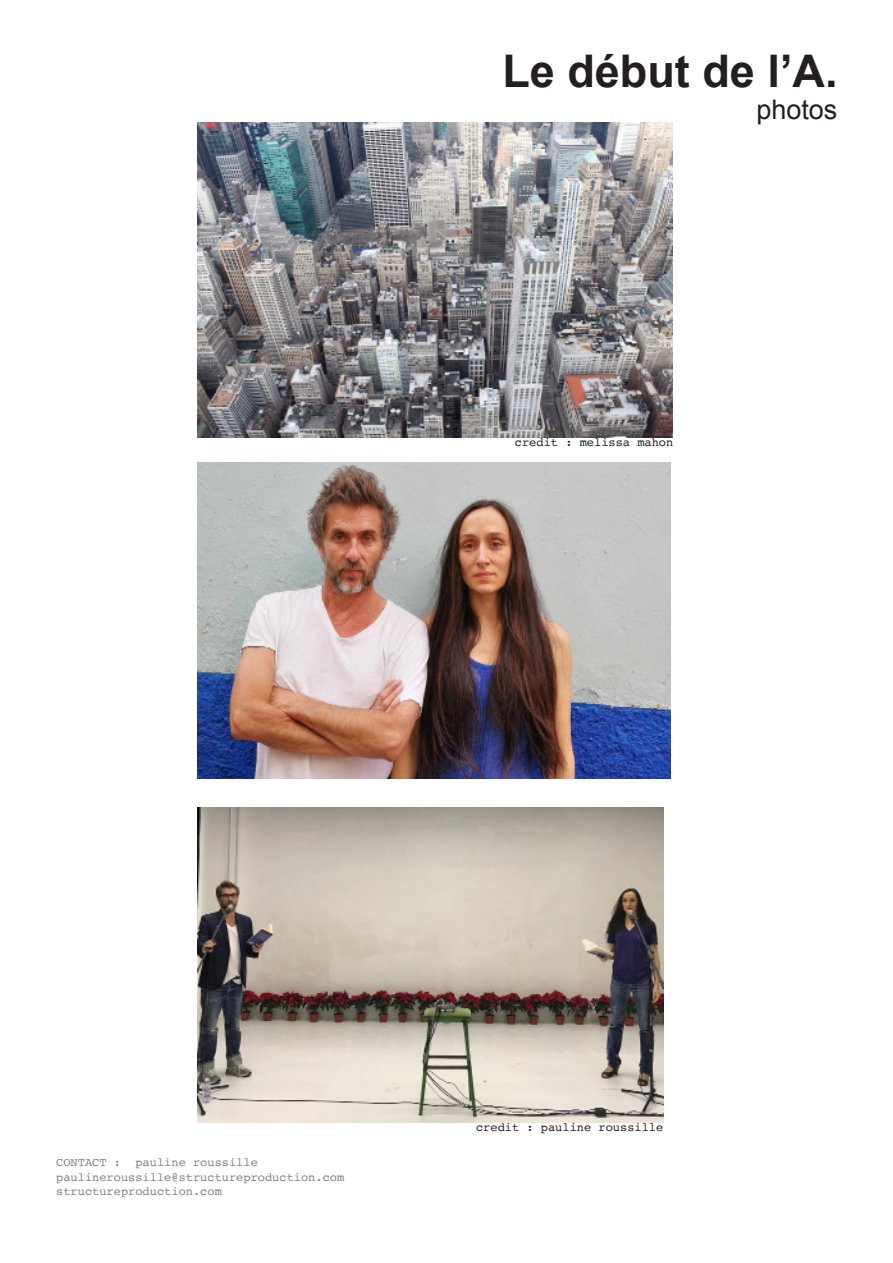
<style>
.page{position:relative;width:893px;height:1263px;background:#fff}
.page>*{position:absolute;margin:0;border:0;box-sizing:border-box;transform-origin:0 0}
.t1{font:700 45px "Arial";color:#231f20}
.t2{font:27px "Arial";color:#231f20}
.t3{font:12px "Courier";color:#808285}
.t4{font:12px "Courier";color:#231f20}
</style>
<div class="page">
<img style="left:198px;top:123px;width:474px;height:314px">
<img style="left:197px;top:463px;width:473px;height:315px">
<img style="left:197px;top:807px;width:466px;height:315px">
<p class="t1" style="left:502px;top:41px;width:337px">Le début de l’A.</p>
<p class="t2" style="left:756px;top:92px;width:83px">photos</p>
<p class="t4" style="left:515px;top:433px;width:160px">credit : melissa mahon</p>
<p class="t3" style="left:56px;top:1153px;width:203px">CONTACT : pauline roussille</p>
<p class="t3" style="left:56px;top:1168px;width:290px">paulineroussille@structureproduction.com</p>
<p class="t3" style="left:56px;top:1182px;width:167px">structureproduction.com</p>
<p class="t4" style="left:476px;top:1118px;width:189px">credit : pauline roussille</p>
</div>
